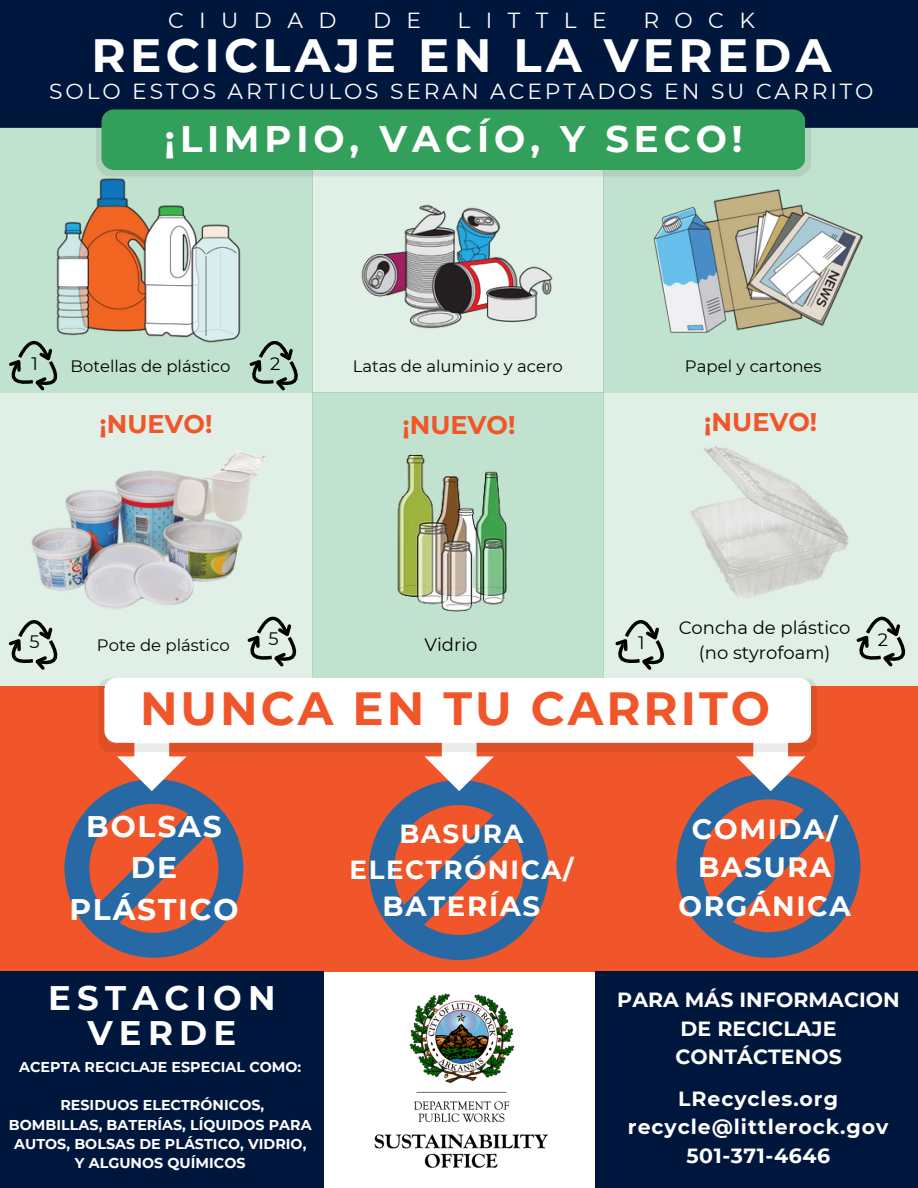
<style>
.page{position:relative;width:918px;height:1188px;background:#fff}
.page>*{position:absolute;margin:0;border:0;box-sizing:border-box;transform-origin:0 0}
.t1{font:700 46.65px "Montserrat";letter-spacing:.095em;color:#fff}
.t2{font:700 46.5px "Montserrat";letter-spacing:.065em;color:#f05629}
.t3{font:700 37.05px "Montserrat";letter-spacing:.13em;color:#fff}
.t4{font:700 34.05px/34.8px "Montserrat";letter-spacing:.185em;color:#fff;text-align:center}
.t5{font:700 29.7px/41.7px "Montserrat";letter-spacing:.06em;color:#fff;text-align:center}
.t6{font:700 27.9px/38.2px "Montserrat";letter-spacing:.06em;color:#fff;text-align:center}
.t7{font:700 27.6px "Montserrat";letter-spacing:.06em;color:#fff}
.t8{font:700 26.1px/36px "Montserrat";letter-spacing:.06em;color:#fff;text-align:center}
.t9{font:700 25.5px "Montserrat";color:#f05629}
.t10{font:21.9px "Montserrat";letter-spacing:.705em;color:#fff}
.t11{font:21.75px "Montserrat";letter-spacing:.13em;color:#fff}
.t12{font:700 20.55px/28.3px "Montserrat";letter-spacing:.045em;color:#fff;text-align:center}
.t13{font:700 20.55px/28.3px "Montserrat";letter-spacing:.015em;color:#fff;text-align:center}
.t14{font:18px "Montserrat";color:#000}
.t15{font:16.5px "Montserrat";color:#000}
.t16{font:700 14.25px/19.2px "Montserrat";letter-spacing:.005em;color:#fff;text-align:center}
</style>
<div class="page">
<div style="left:0;top:0;width:918px;height:127px;background:#00173d"></div>
<div style="left:0;top:127px;width:312px;height:266px;background:#c1e2ce"></div>
<div style="left:604px;top:127px;width:314px;height:266px;background:#c1e2ce"></div>
<svg style="left:96px;top:119px;width:715px;height:58px"></svg>
<div style="left:102px;top:109px;width:703px;height:61px;background:#329f5b"></div>
<div style="left:312px;top:169px;width:291px;height:224px;background:#e0f0e6"></div>
<img style="left:56px;top:157px;width:222px;height:186px">
<img style="left:351px;top:162px;width:214px;height:167px">
<img style="left:641px;top:168px;width:222px;height:165px">
<div style="left:0;top:393px;width:312px;height:297px;background:#e0f0e6"></div>
<div style="left:312px;top:393px;width:292px;height:297px;background:#c1e2ce"></div>
<div style="left:604px;top:393px;width:314px;height:297px;background:#e0f0e6"></div>
<img style="left:397px;top:454px;width:110px;height:158px">
<img style="left:31px;top:470px;width:212px;height:139px">
<img style="left:157px;top:450px;width:110px;height:80px">
<img style="left:690px;top:446px;width:159px;height:152px">
<svg style="left:9px;top:335px;width:59px;height:56px"></svg>
<svg style="left:242px;top:335px;width:56px;height:56px"></svg>
<div style="left:0;top:687px;width:918px;height:285px;background:#f05629"></div>
<svg style="left:65px;top:752px;width:178px;height:206px"></svg>
<svg style="left:369px;top:752px;width:180px;height:208px"></svg>
<svg style="left:676px;top:752px;width:184px;height:206px"></svg>
<svg style="left:98px;top:680px;width:719px;height:72px;background:#df6540"></svg>
<div style="left:104px;top:678px;width:707px;height:65px;background:#fff"></div>
<div style="left:0;top:972px;width:323px;height:216px;background:#00173d"></div>
<img style="left:374px;top:993px;width:175px;height:175px">
<div style="left:595px;top:972px;width:323px;height:216px;background:#00173d"></div>
<svg style="left:8px;top:620px;width:50px;height:50px"></svg>
<svg style="left:615px;top:620px;width:49px;height:50px"></svg>
<svg style="left:856px;top:616px;width:50px;height:51px"></svg>
<svg style="left:247px;top:616px;width:50px;height:51px"></svg>
<p class="t10" style="left:168px;top:7px;width:170px">CIUDAD</p>
<p class="t10" style="left:373px;top:7px;width:50px">D E</p>
<p class="t10" style="left:458px;top:7px;width:151px">LITTLE</p>
<p class="t10" style="left:643px;top:7px;width:113px">ROCK</p>
<p class="t1" style="left:91px;top:27px;width:742px">RECICLAJE EN LA VEREDA</p>
<p class="t11" style="left:49px;top:78px;width:826px">SOLO ESTOS ARTICULOS SERAN ACEPTADOS EN SU CARRITO</p>
<h6 class="t3" style="left:165px;top:116px;width:579px">¡LIMPIO, VACÍO, Y SECO!</h6>
<p class="t14" style="left:31px;top:353px;width:8px">1</p>
<p class="t14" style="left:270px;top:353px;width:12px">2</p>
<h4 class="t15" style="left:71px;top:356px;width:162px">Botellas de plástico</h4>
<p class="t15" style="left:353px;top:356px;width:212px">Latas de aluminio y acero</p>
<h4 class="t15" style="left:685px;top:356px;width:138px">Papel y cartones</h4>
<p class="t9" style="left:99px;top:408px;width:115px">¡NUEVO!</p>
<p class="t9" style="left:402px;top:409px;width:115px">¡NUEVO!</p>
<p class="t9" style="left:704px;top:407px;width:115px">¡NUEVO!</p>
<p class="t14" style="left:679px;top:616px;width:173px">Concha de plástico</p>
<p class="t14" style="left:699px;top:641px;width:133px">(no styrofoam)</p>
<p class="t14" style="left:30px;top:631px;width:12px">5</p>
<p class="t14" style="left:268px;top:628px;width:12px">5</p>
<h1 class="t14" style="left:638px;top:632px;width:8px">1</h1>
<p class="t14" style="left:878px;top:629px;width:12px">2</p>
<h4 class="t15" style="left:97px;top:635px;width:134px">Pote de plástico</h4>
<p class="t14" style="left:425px;top:633px;width:54px">Vidrio</p>
<p class="t2" style="left:140px;top:680px;width:631px">NUNCA EN TU CARRITO</p>
<p class="t5" style="left:69px;top:805px;width:171px">BOLSAS<br>DE<br>PLÁSTICO</p>
<p class="t6" style="left:678px;top:810px;width:174px">COMIDA/<br>BASURA<br>ORGÁNICA</p>
<p class="t8" style="left:350px;top:816px;width:225px">BASURA<br>ELECTRÓNICA/</p>
<p class="t7" style="left:383px;top:889px;width:159px">BATERÍAS</p>
<h3 class="t4" style="left:48px;top:981px;width:229px">ESTACION<br>VERDE</h3>
<p class="t16" style="left:19px;top:1058px;width:284px">ACEPTA RECICLAJE ESPECIAL COMO:</p>
<h4 class="t16" style="left:9px;top:1096px;width:304px">RESIDUOS ELECTRÓNICOS,<br>BOMBILLAS, BATERÍAS, LÍQUIDOS PARA<br>AUTOS, BOLSAS DE PLÁSTICO, VIDRIO,<br>Y ALGUNOS QUÍMICOS</h4>
<h3 class="t13" style="left:617px;top:986px;width:284px">PARA MÁS INFORMACION<br>DE RECICLAJE<br>CONTÁCTENOS</h3>
<h3 class="t12" style="left:628px;top:1084px;width:262px">LRecycles.org recycle@littlerock.gov<br>501-371-4646</h3>
</div>
